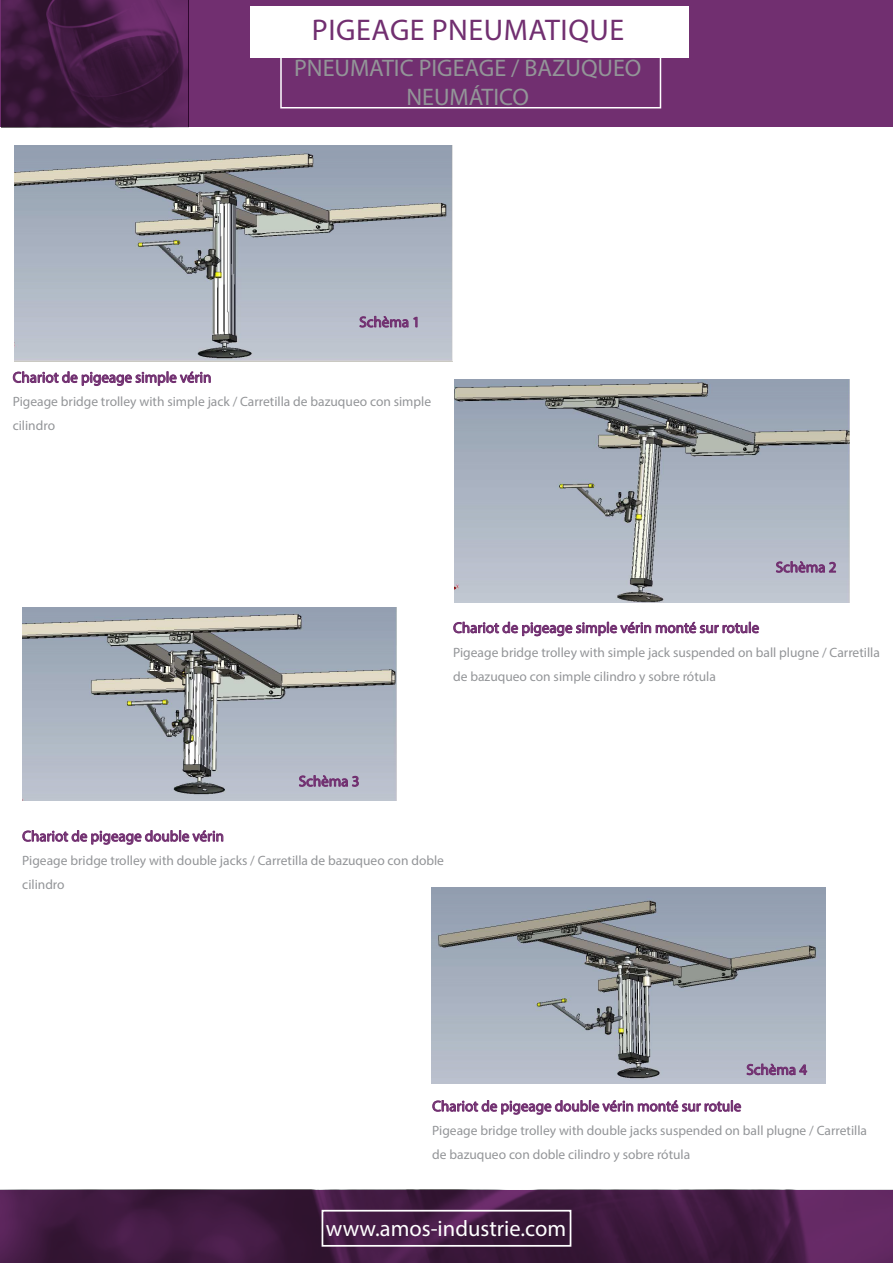
<style>
.page{position:relative;width:893px;height:1263px;background:#fff}
.page>*{position:absolute;margin:0;border:0;box-sizing:border-box;transform-origin:0 0}
.t1{font:30px "Myriad Pro";letter-spacing:.02em;color:#712f70}
.t2{font:24px/28.8px "Myriad Pro";color:#939598;text-align:center}
.t3{font:22.5px "Myriad Pro";color:#fff}
.t4{font:15px "Myriad Pro";color:#712f70}
.t5{font:13.5px/24px "Myriad Pro";color:#939598}
</style>
<div class="page">
<div style="left:189px;top:0;width:704px;height:127px;background:#712f70"></div>
<div style="left:280px;top:55px;width:381px;height:53px;border:2px solid #fff"></div>
<div style="left:250px;top:7px;width:439px;height:51px;background:#fff"></div>
<svg style="left:0;top:0;width:189px;height:127px;background:#421a41"></svg>
<svg style="left:0;top:1190px;width:893px;height:73px;background:#431c44"></svg>
<div style="left:322px;top:1210px;width:249px;height:37px;border:2px solid #fff"></div>
<img style="left:14px;top:146px;width:439px;height:215px">
<svg style="left:13px;top:371px;width:198px;height:15px"></svg>
<svg style="left:359px;top:316px;width:59px;height:12px"></svg>
<img style="left:454px;top:379px;width:395px;height:223px">
<svg style="left:776px;top:561px;width:60px;height:12px"></svg>
<svg style="left:453px;top:621px;width:306px;height:16px"></svg>
<img style="left:22px;top:608px;width:375px;height:192px">
<svg style="left:299px;top:775px;width:60px;height:12px"></svg>
<svg style="left:22px;top:830px;width:202px;height:15px"></svg>
<img style="left:431px;top:887px;width:395px;height:197px">
<svg style="left:746px;top:1063px;width:61px;height:12px"></svg>
<svg style="left:432px;top:1100px;width:309px;height:15px"></svg>
<p class="t1" style="left:312px;top:11px;width:314px">PIGEAGE PNEUMATIQUE</p>
<p class="t2" style="left:294px;top:53px;width:349px">PNEUMATIC PIGEAGE / BAZUQUEO<br>NEUMÁTICO</p>
<p class="t4" style="left:359px;top:313px;width:62px">Schèma 1</p>
<p class="t4" style="left:13px;top:368px;width:200px">Chariot de pigeage simple vérin</p>
<p class="t5" style="left:13px;top:390px;width:420px">Pigeage bridge trolley with simple jack / Carretilla de bazuqueo con simple cilindro</p>
<p class="t4" style="left:776px;top:558px;width:62px">Schèma 2</p>
<p class="t4" style="left:453px;top:618px;width:307px">Chariot de pigeage simple vérin monté sur rotule</p>
<p class="t5" style="left:453px;top:640px;width:428px">Pigeage bridge trolley with simple jack suspended on ball plugne / Carretilla de bazuqueo con simple cilindro y sobre rótula</p>
<p class="t4" style="left:299px;top:772px;width:62px">Schèma 3</p>
<p class="t4" style="left:22px;top:827px;width:203px">Chariot de pigeage double vérin</p>
<p class="t5" style="left:22px;top:848px;width:423px">Pigeage bridge trolley with double jacks / Carretilla de bazuqueo con doble cilindro</p>
<p class="t4" style="left:746px;top:1060px;width:62px">Schèma 4</p>
<p class="t4" style="left:432px;top:1097px;width:310px">Chariot de pigeage double vérin monté sur rotule</p>
<p class="t5" style="left:432px;top:1118px;width:436px">Pigeage bridge trolley with double jacks suspended on ball plugne / Carretilla de bazuqueo con doble cilindro y sobre rótula</p>
<p class="t3" style="left:326px;top:1214px;width:242px">www.amos-industrie.com</p>
</div>
